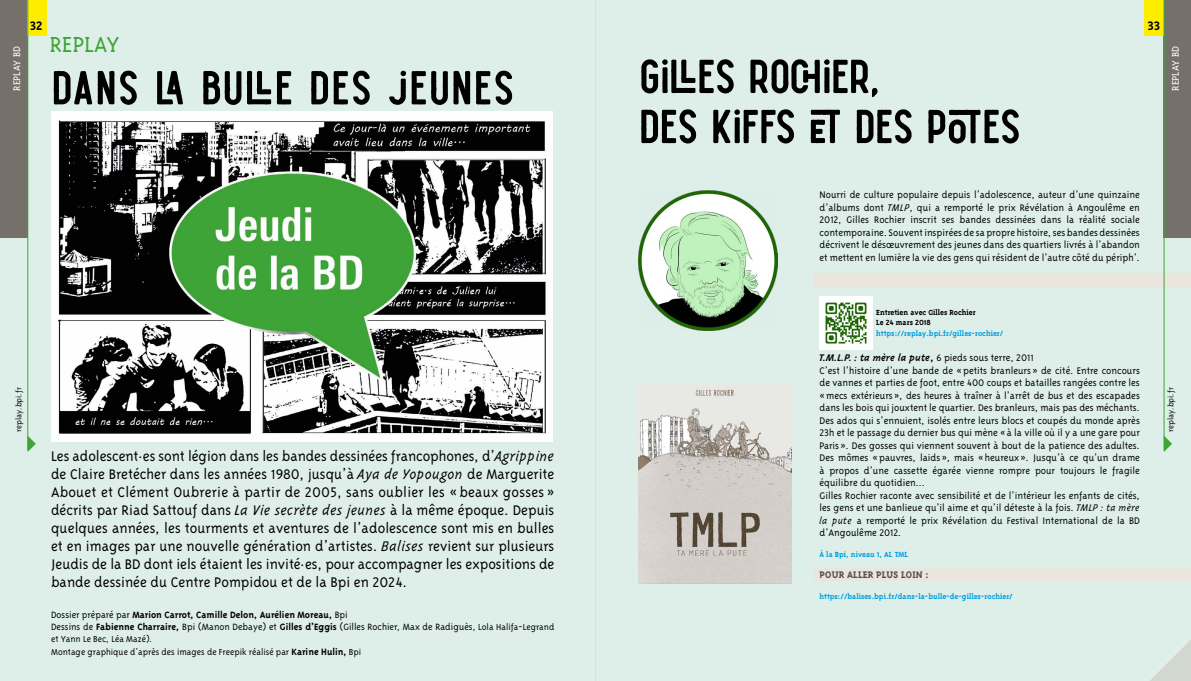
<style>
.page{position:relative;width:1191px;height:681px;background:#fff}
.page>*{position:absolute;margin:0;border:0;box-sizing:border-box;transform-origin:0 0}
.t1{font:60px "Humblest Clean";letter-spacing:-.03em;color:#000}
.t2{font:60px "Humblest Clean";color:#000}
.t3{font:300 25px "Triplex Serif";letter-spacing:.015em;color:#3fa535}
.t4{font:300 16px/18px "Triplex";color:#000;text-align:justify}
.t5{font:700 14px "Triplex";color:#000}
.t6{font:14px "Triplex Bold SC600";color:#000}
.t7{font:300 11px/12.5px "Triplex";color:#000;text-align:justify}
.t8{font:italic 700 11px "Triplex";color:#000}
.t9{font:700 11px "Triplex Serif";letter-spacing:.015em;color:#504f4b}
.t10{font:300 11px "Triplex Serif";letter-spacing:.015em;color:#fff}
.t11{font:300 10.5px "Triplex";color:#000}
.t12{font:700 10.5px "Triplex";color:#000}
.t13{font:300 10px "Triplex";color:#000}
.t14{font:300 9px "Triplex";color:#000}
.t15{font:700 8.5px "Triplex Serif";color:#009fe3}
.t16{font:700 8.5px "Triplex Serif";color:#000}
.s1{font-style:italic}
.s2{font-style:normal}
.s3{font-weight:300;font-style:normal}
.s4{font-weight:300}
.s5{font-weight:700}
.s6{font-size:10px}
.s7{font-weight:700;font-size:10.5px}
</style>
<div class="page">
<div style="left:0;top:0;width:595px;height:680px;background:#deefe9"></div>
<div style="left:595px;top:0;width:596px;height:680px;background:#deefe9"></div>
<div style="left:814px;top:273px;width:377px;height:14px;background:#eae6de"></div>
<div style="left:814px;top:567px;width:377px;height:14px;background:#eae6de"></div>
<div style="left:1163px;top:0;width:28px;height:237px;background:#75706a"></div>
<div style="left:0;top:0;width:27px;height:237px;background:#75706a"></div>
<div style="left:1144px;top:0;width:19px;height:35px;background:#ffed00"></div>
<div style="left:28px;top:0;width:19px;height:35px;background:#ffed00"></div>
<svg style="left:1163px;top:435px;width:9px;height:17px"></svg>
<hr style="left:1163px;top:0;width:1px;height:450px;background:#3fa535">
<svg style="left:28px;top:435px;width:8px;height:17px"></svg>
<hr style="left:27px;top:0;width:1px;height:450px;background:#3fa535">
<img style="left:51px;top:112px;width:502px;height:329px">
<svg style="left:1151px;top:640px;width:40px;height:40px"></svg>
<img style="left:638px;top:387px;width:153px;height:196px">
<img style="left:638px;top:190px;width:140px;height:140px">
<img style="left:819px;top:296px;width:53px;height:53px">
<p class="t5" style="left:30px;top:18px;width:14px">32</p>
<p class="t5" style="left:1147px;top:18px;width:14px">33</p>
<p class="t6" style="left:1149px;top:18px;width:14px">33</p>
<h2 class="t3" style="left:50px;top:30px;width:71px">REPLAY</h2>
<p class="t10" style="left:11px;top:91px;width:46px;rotate:-90deg">REPLAY BD</p>
<p class="t10" style="left:1169px;top:91px;width:46px;rotate:-90deg">REPLAY BD</p>
<p class="t1" style="left:638px;top:43px;width:243px">gilles rochier,</p>
<p class="t1" style="left:638px;top:93px;width:384px">des kiffs et des potes</p>
<p class="t2" style="left:51px;top:54px;width:465px">dans la bulle des jeunes</p>
<p class="t7" style="left:819px;top:188px;width:322px">Nourri de culture populaire depuis l’adolescence, auteur d’une quinzaine d’albums dont <span class="s1">TMLP</span>, qui a remporté le prix Révélation à Angoulême en 2012, Gilles Rochier inscrit ses bandes dessinées dans la réalité sociale contemporaine. Souvent inspirées de sa propre histoire, ses bandes dessinées décrivent le désœuvrement des jeunes dans des quartiers livrés à l’abandon et mettent en lumière la vie des gens qui résident de l’autre côté du périph’.</p>
<p class="t16" style="left:876px;top:307px;width:101px">Entretien avec Gilles Rochier</p>
<p class="t16" style="left:876px;top:318px;width:56px">Le 24 mars 2018</p>
<p class="t15" style="left:876px;top:328px;width:129px">https://replay.bpi.fr/gilles-rochier/</p>
<p class="t8" style="left:819px;top:352px;width:216px">T.M.L.P. : ta mère la pute<span class="s2">,</span> <span class="s3">6 pieds sous terre, 2011</span></p>
<p class="t7" style="left:819px;top:363px;width:322px">C’est l’histoire d’une bande de «petits branleurs » de cité. Entre concours de vannes et parties de foot, entre 400 coups et batailles rangées contre les «mecs extérieurs », des heures à traîner à l’arrêt de bus et des escapades dans les bois qui jouxtent le quartier. Des branleurs, mais pas des méchants.<br>Des ados qui s’ennuient, isolés entre leurs blocs et coupés du monde après 23h et le passage du dernier bus qui mène « à la ville où il y a une gare pour Paris ». Des gosses qui viennent souvent à bout de la patience des adultes.<br>Des mômes «pauvres, laids », mais « heureux ». Jusqu’à ce qu’un drame à propos d’une cassette égarée vienne rompre pour toujours le fragile équilibre du quotidien…</p>
<p class="t7" style="left:819px;top:488px;width:322px">Gilles Rochier raconte avec sensibilité et de l’intérieur les enfants de cités, les gens et une banlieue qu’il aime et qu’il déteste à la fois. <span class="s1">TMLP : ta mère la pute</span> a remporté le prix Révélation du Festival International de la BD d’Angoulême 2012.</p>
<p class="t15" style="left:819px;top:549px;width:90px">À la Bpi, niveau 1, AL TML</p>
<p class="t9" style="left:819px;top:568px;width:111px">POUR ALLER PLUS LOIN :</p>
<p class="t15" style="left:819px;top:591px;width:195px">https://balises.bpi.fr/dans-la-bulle-de-gilles-rochier/</p>
<p class="t14" style="left:14px;top:432px;width:46px;rotate:-90deg">replay.bpi.fr</p>
<p class="t14" style="left:1165px;top:432px;width:46px;rotate:-90deg">replay.bpi.fr</p>
<p class="t4" style="left:51px;top:446px;width:505px">Les adolescent.es sont légion dans les bandes dessinées francophones, d’<span class="s1">Agrippine </span>de Claire Bretécher dans les années 1980, jusqu’à <span class="s1">Aya de Yopougon</span> de Marguerite Abouet et Clément Oubrerie à partir de 2005, sans oublier les « beaux gosses » décrits par Riad Sattouf dans <span class="s1">La Vie secrète des jeunes</span> à la même époque. Depuis quelques années, les tourments et aventures de l’adolescence sont mis en bulles et en images par une nouvelle génération d’artistes. <span class="s1">Balises</span> revient sur plusieurs Jeudis de la BD dont iels étaient les invité.es, pour accompagner les expositions de bande dessinée du Centre Pompidou et de la Bpi en 2024.</p>
<p class="t12" style="left:51px;top:608px;width:298px"><span class="s4">Dossier préparé par</span> Marion Carrot, Camille Delon, Aurélien Moreau, <span class="s4">Bpi</span></p>
<p class="t11" style="left:51px;top:621px;width:505px">Dessins de <span class="s5">Fabienne Charraire,</span> Bpi (Manon Debaye) et <span class="s5">Gilles d’Eggis</span> (Gilles Rochier, Max de Radiguès, <span class="s6">Lola Halifa-Legrand</span></p>
<p class="t13" style="left:51px;top:633px;width:103px">et Yann Le Bec, Léa Mazé).</p>
<p class="t13" style="left:51px;top:646px;width:312px">Montage graphique d'après des images de Freepik réalisé par <span class="s7">Karine Hulin,</span> Bpi</p>
</div>
